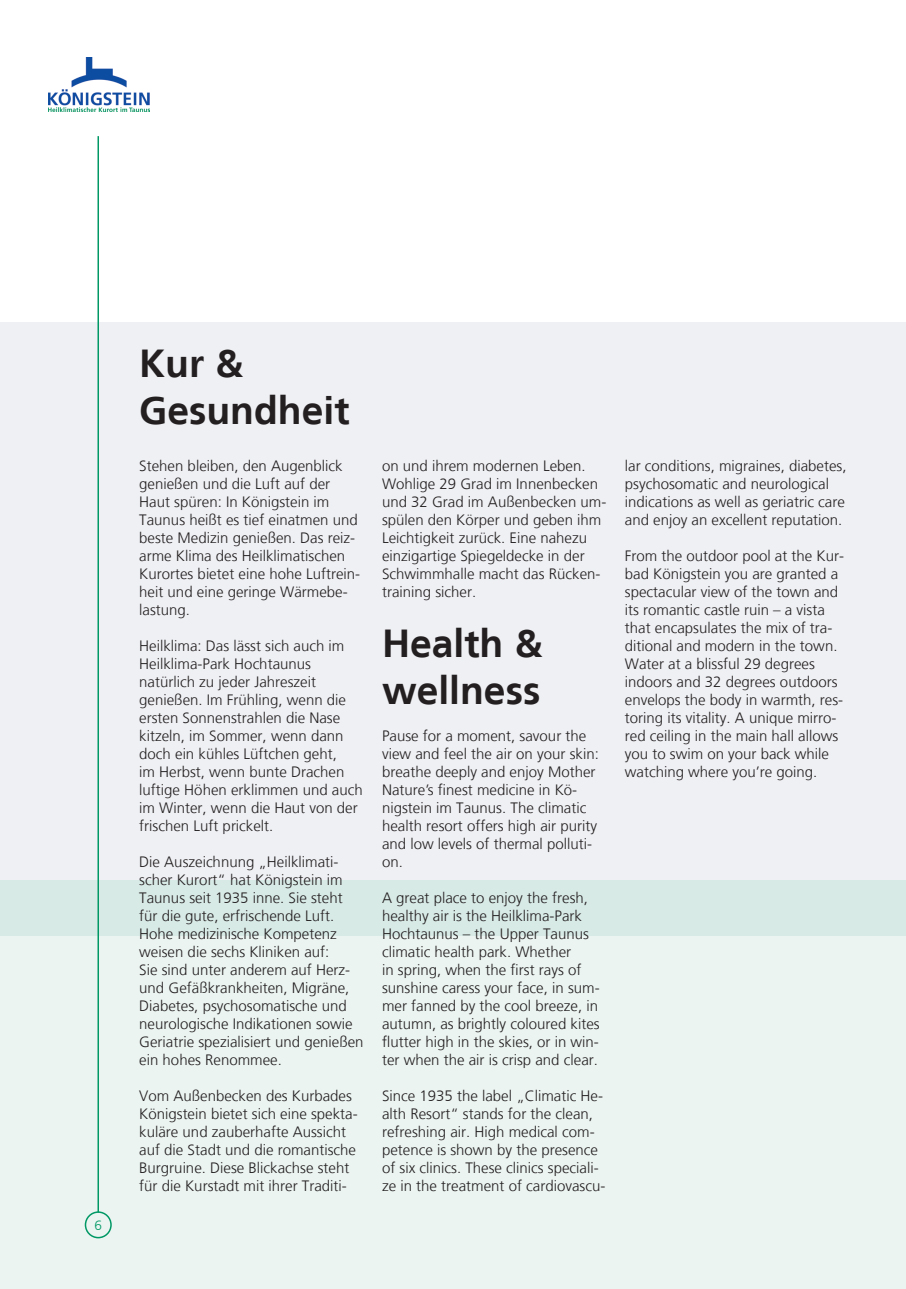
<style>
.page{position:relative;width:906px;height:1289px;background:#fff}
.page>*{position:absolute;margin:0;border:0;box-sizing:border-box;transform-origin:0 0}
.t1{font:700 39px/46.8px "Frutiger LT";color:#231f20}
.t2{font:300 15px/18px "Frutiger LT";color:#231f20}
.t3{font:300 13.5px "Frutiger LT";color:#009864}
</style>
<div class="page">
<div style="left:0;top:935px;width:906px;height:353px;background:#ebf4f1"></div>
<div style="left:0;top:879px;width:906px;height:56px;background:#d8eae6"></div>
<div style="left:0;top:322px;width:906px;height:557px;background:#eff0f4"></div>
<hr style="left:97px;top:136px;width:2px;height:1076px;background:#009864">
<div style="left:85px;top:1211px;width:27px;height:27px;border:2px solid #009864;border-radius:50%"></div>
<img style="left:48px;top:57px;width:102px;height:55px">
<p class="t3" style="left:94px;top:1217px;width:9px">6</p>
<h1 class="t1" style="left:139px;top:340px;width:212px">Kur &amp;<br>Gesundheit</h1>
<p class="t2" style="left:139px;top:457px;width:222px">Stehen bleiben, den Augenblick genießen und die Luft auf der<br>Haut spüren: In Königstein im<br>Taunus heißt es tief einatmen und beste Medizin genießen. Das reiz&shy;arme Klima des Heilklimatischen<br>Kurortes bietet eine hohe Luftrein&shy;heit und eine geringe Wärmebe&shy;lastung.</p>
<p class="t2" style="left:139px;top:637px;width:225px">Heilklima: Das lässt sich auch im<br>Heilklima-Park Hochtaunus natürlich zu jeder Jahreszeit genießen. Im Frühling, wenn die ersten Sonnenstrahlen die Nase kitzeln, im Sommer, wenn dann doch ein kühles Lüftchen geht,<br>im Herbst, wenn bunte Drachen luftige Höhen erklimmen und auch im Winter, wenn die Haut von der frischen Luft prickelt.</p>
<p class="t2" style="left:139px;top:853px;width:226px">Die Auszeichnung „Heilklimati&shy;scher Kurort“ hat Königstein im<br>Taunus seit 1935 inne. Sie steht für die gute, erfrischende Luft.<br>Hohe medizinische Kompetenz weisen die sechs Kliniken auf:<br>Sie sind unter anderem auf Herz&shy;und Gefäßkrankheiten, Migräne,<br>Diabetes, psychosomatische und neurologische Indikationen sowie<br>Geriatrie spezialisiert und genießen ein hohes Renommee.</p>
<p class="t2" style="left:139px;top:1087px;width:220px">Vom Außenbecken des Kurbades Königstein bietet sich eine spekta&shy;kuläre und zauberhafte Aussicht auf die Stadt und die romantische Burgruine. Diese Blickachse steht für die Kurstadt mit ihrer Traditi-</p>
<p class="t2" style="left:382px;top:457px;width:226px">on und ihrem modernen Leben.<br>Wohlige 29 Grad im Innenbecken und 32 Grad im Außenbecken um&shy;spülen den Körper und geben ihm<br>Leichtigkeit zurück. Eine nahezu einzigartige Spiegeldecke in der<br>Schwimmhalle macht das Rücken&shy;training sicher.</p>
<h1 class="t1" style="left:382px;top:620px;width:162px">Health &amp; wellness</h1>
<p class="t2" style="left:382px;top:727px;width:218px">Pause for a moment, savour the view and feel the air on your skin: breathe deeply and enjoy Mother<br>Nature’s finest medicine in Kö&shy;nigstein im Taunus. The climatic health resort offers high air purity and low levels of thermal polluti&shy;on.</p>
<p class="t2" style="left:382px;top:889px;width:219px">A great place to enjoy the fresh, healthy air is the Heilklima-Park<br>Hochtaunus – the Upper Taunus climatic health park. Whether<br>in spring, when the first rays of sunshine caress your face, in sum&shy;mer fanned by the cool breeze, in autumn, as brightly coloured kites flutter high in the skies, or in win&shy;ter when the air is crisp and clear.</p>
<p class="t2" style="left:382px;top:1087px;width:225px">Since 1935 the label „Climatic He&shy;alth Resort“ stands for the clean, refreshing air. High medical com&shy;petence is shown by the presence of six clinics. These clinics speciali&shy;ze in the treatment of cardiovascu-</p>
<p class="t2" style="left:625px;top:457px;width:223px">lar conditions, migraines, diabetes, psychosomatic and neurological indications as well as geriatric care and enjoy an excellent reputation.</p>
<p class="t2" style="left:625px;top:547px;width:221px">From the outdoor pool at the Kur&shy;bad Königstein you are granted a spectacular view of the town and its romantic castle ruin – a vista that encapsulates the mix of tra&shy;ditional and modern in the town.<br>Water at a blissful 29 degrees indoors and 32 degrees outdoors envelops the body in warmth, res&shy;toring its vitality. A unique mirro&shy;red ceiling in the main hall allows you to swim on your back while watching where you’re going.</p>
</div>
